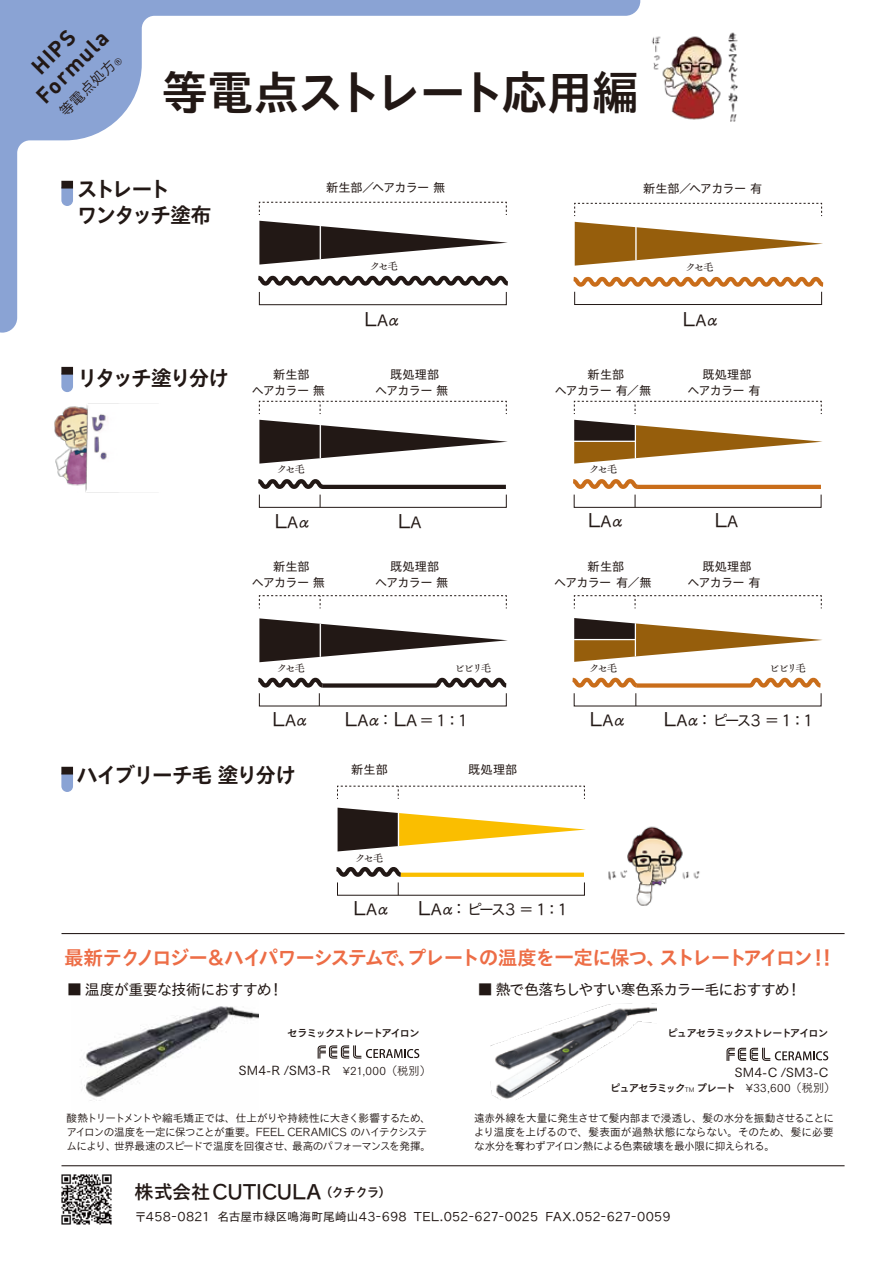
<style>
.page{position:relative;width:893px;height:1263px;background:#fff}
.page>*{position:absolute;margin:0;border:0;box-sizing:border-box;transform-origin:0 0}
.t1{font:46.8px "TB Go Std B";letter-spacing:-.055em;color:#221815}
.t2{font:700 21.9px/24.2px "DIN";color:#221815;text-align:center}
.t3{font:21.3px/25.5px "TB Go Std B";letter-spacing:-.12em;color:#221815}
.t4{font:19.65px "TB Go Std B";letter-spacing:-.08em;color:#ed6d46}
.t5{font:19.2px "TB Go Std DB";letter-spacing:-.01em;color:#221815}
.t6{font:18px "TB Go Std R";color:#221815}
.t7{font:14.85px "TB Go Std R";letter-spacing:-.065em;color:#221815}
.t8{font:14.85px "TB Go Std R";letter-spacing:-.035em;color:#221815}
.t9{font:13.8px "Koz Go Pr 6 N";color:#221815}
.t10{font:12.75px "Tsuku Go Pro M";letter-spacing:.015em;color:#221815}
.t11{font:12.15px/15.9px "TB Go Std R";letter-spacing:-.05em;color:#221815;text-align:center}
.t12{font:11.7px "TB Go Std R";letter-spacing:.01em;color:#221815}
.t13{font:10.65px/13.8px "TB Go Std L";letter-spacing:-.045em;color:#221815}
.t14{font:10.65px "Tsuku Go Pro B";letter-spacing:-.12em;color:#221815}
.t15{font:10.65px "Tsuku A Old Min Pr 6 M";letter-spacing:-.18em;color:#221815}
.s1{font-size:18px}
.s2{font-size:14.85px}
.s3{font-family:"Tsuku A Old Min Pr 6 R";font-size:16.95px}
.s4{font-family:"Koz Go Pr 6 N"}
.s5{font-family:"Tsuku Go Pro R";font-size:11.1px}
.s6{font-family:"Tsuku Go Pro R";font-size:6.45px}
.s7{font-size:12.75px}
</style>
<div class="page">
<svg style="left:0;top:0;width:640px;height:333px"></svg>
<img style="left:54px;top:403px;width:66px;height:90px">
<img style="left:81px;top:1006px;width:178px;height:95px">
<img style="left:490px;top:1003px;width:167px;height:97px">
<hr style="left:62px;top:1165px;width:782px;height:1px;background:#221815">
<hr style="left:62px;top:933px;width:782px;height:1px;background:#221815">
<svg style="left:726px;top:1048px;width:102px;height:13px"></svg>
<svg style="left:318px;top:1045px;width:101px;height:13px"></svg>
<hr style="left:322px;top:485px;width:184px;height:4px;background:#221815">
<div style="left:259px;top:494px;width:248px;height:14px;border:1px solid #221815"></div>
<svg style="left:259px;top:401px;width:248px;height:13px"></svg>
<svg style="left:258px;top:479px;width:69px;height:28px"></svg>
<svg style="left:259px;top:420px;width:249px;height:44px"></svg>
<hr style="left:320px;top:425px;width:1px;height:33px;background:#fff">
<div style="left:259px;top:292px;width:248px;height:13px;border:1px solid #221815"></div>
<svg style="left:259px;top:202px;width:248px;height:13px"></svg>
<svg style="left:254px;top:274px;width:258px;height:14px"></svg>
<svg style="left:259px;top:221px;width:249px;height:44px"></svg>
<hr style="left:320px;top:226px;width:1px;height:33px;background:#fff">
<div style="left:574px;top:291px;width:248px;height:14px;border:1px solid #221815"></div>
<svg style="left:574px;top:203px;width:248px;height:13px"></svg>
<svg style="left:569px;top:275px;width:255px;height:14px"></svg>
<svg style="left:575px;top:222px;width:248px;height:44px"></svg>
<hr style="left:635px;top:227px;width:1px;height:33px;background:#fff">
<svg style="left:259px;top:595px;width:248px;height:13px"></svg>
<svg style="left:258px;top:677px;width:249px;height:29px"></svg>
<svg style="left:259px;top:618px;width:249px;height:44px"></svg>
<hr style="left:320px;top:624px;width:1px;height:33px;background:#fff">
<svg style="left:574px;top:595px;width:248px;height:13px"></svg>
<svg style="left:572px;top:677px;width:250px;height:29px"></svg>
<svg style="left:574px;top:618px;width:248px;height:44px"></svg>
<hr style="left:574px;top:639px;width:62px;height:1px;background:#fff">
<hr style="left:635px;top:623px;width:1px;height:33px;background:#fff">
<svg style="left:337px;top:785px;width:248px;height:14px"></svg>
<div style="left:401px;top:872px;width:183px;height:5px;background:#fabe00"></div>
<svg style="left:336px;top:867px;width:69px;height:28px"></svg>
<svg style="left:338px;top:808px;width:248px;height:43px"></svg>
<hr style="left:398px;top:813px;width:1px;height:33px;background:#fff">
<img style="left:61px;top:1174px;width:51px;height:51px">
<hr style="left:637px;top:485px;width:184px;height:4px;background:#c96d1a">
<svg style="left:574px;top:401px;width:248px;height:13px"></svg>
<div style="left:574px;top:494px;width:247px;height:14px;border:1px solid #221815"></div>
<svg style="left:573px;top:479px;width:69px;height:28px"></svg>
<svg style="left:574px;top:420px;width:248px;height:44px"></svg>
<hr style="left:574px;top:441px;width:62px;height:1px;background:#fff">
<hr style="left:635px;top:425px;width:1px;height:33px;background:#fff">
<svg style="left:61px;top:181px;width:12px;height:25px"></svg>
<svg style="left:61px;top:367px;width:12px;height:25px"></svg>
<svg style="left:61px;top:767px;width:12px;height:25px"></svg>
<img style="left:651px;top:32px;width:87px;height:90px">
<img style="left:608px;top:826px;width:92px;height:80px">
<h2 class="t2" style="left:14px;top:73px;width:93px;rotate:-45deg">HIPS<br>Formula</h2>
<p class="t9" style="left:57px;top:108px;width:87px;rotate:-45deg">等電点処方®</p>
<h1 class="t1" style="left:161px;top:52px;width:479px">等電点ストレート応用編</h1>
<h3 class="t3" style="left:77px;top:176px;width:136px">ストレート<br>ワンタッチ塗布</h3>
<h3 class="t3" style="left:77px;top:365px;width:154px">リタッチ塗り分け</h3>
<p class="t11" style="left:326px;top:179px;width:121px">新生部／ヘアカラー 無</p>
<p class="t15" style="left:370px;top:256px;width:30px">クセ毛</p>
<p class="t11" style="left:252px;top:366px;width:75px">新生部<br>ヘアカラー 無</p>
<h3 class="t7" style="left:365px;top:307px;width:38px"><span class="s1">L</span>Aα</h3>
<p class="t11" style="left:375px;top:366px;width:75px">既処理部<br>ヘアカラー 無</p>
<p class="t15" style="left:277px;top:459px;width:30px">クセ毛</p>
<h3 class="t7" style="left:275px;top:510px;width:38px"><span class="s1">L</span>Aα</h3>
<h3 class="t6" style="left:398px;top:506px;width:25px">L<span class="s2">A</span></h3>
<p class="t11" style="left:252px;top:558px;width:75px">新生部<br>ヘアカラー 無</p>
<p class="t11" style="left:375px;top:558px;width:75px">既処理部<br>ヘアカラー 無</p>
<p class="t11" style="left:643px;top:180px;width:121px">新生部／ヘアカラー 有</p>
<p class="t15" style="left:685px;top:258px;width:30px">クセ毛</p>
<p class="t11" style="left:555px;top:366px;width:98px">新生部<br>ヘアカラー 有／無</p>
<p class="t15" style="left:589px;top:459px;width:30px">クセ毛</p>
<h3 class="t7" style="left:683px;top:307px;width:38px"><span class="s1">L</span>Aα</h3>
<p class="t11" style="left:687px;top:366px;width:75px">既処理部<br>ヘアカラー 有</p>
<h3 class="t7" style="left:588px;top:509px;width:38px"><span class="s1">L</span>Aα</h3>
<h3 class="t6" style="left:715px;top:505px;width:25px">L<span class="s2">A</span></h3>
<p class="t11" style="left:554px;top:558px;width:99px">新生部<br>ヘアカラー有／無</p>
<p class="t11" style="left:687px;top:558px;width:75px">既処理部<br>ヘアカラー 有</p>
<p class="t15" style="left:277px;top:659px;width:30px">クセ毛</p>
<p class="t15" style="left:454px;top:659px;width:39px">ビビリ毛</p>
<p class="t15" style="left:589px;top:659px;width:30px">クセ毛</p>
<p class="t15" style="left:769px;top:659px;width:39px">ビビリ毛</p>
<h3 class="t7" style="left:273px;top:707px;width:38px"><span class="s1">L</span>Aα</h3>
<h3 class="t7" style="left:345px;top:708px;width:125px"><span class="s1">L</span>Aα<span class="s3">：</span><span class="s1">L</span>A = 1：1</h3>
<h3 class="t7" style="left:590px;top:707px;width:38px"><span class="s1">L</span>Aα</h3>
<h3 class="t7" style="left:664px;top:708px;width:151px"><span class="s1">L</span>Aα<span class="s3">：</span>ピース3 = 1：1</h3>
<h3 class="t3" style="left:77px;top:762px;width:221px">ハイブリーチ毛 塗り分け</h3>
<p class="t11" style="left:351px;top:761px;width:38px">新生部</p>
<p class="t11" style="left:468px;top:761px;width:51px">既処理部</p>
<p class="t15" style="left:355px;top:848px;width:30px">クセ毛</p>
<h3 class="t7" style="left:354px;top:897px;width:38px"><span class="s1">L</span>Aα</h3>
<h3 class="t7" style="left:418px;top:897px;width:151px"><span class="s1">L</span>Aα<span class="s3">：</span>ピース3 = 1：1</h3>
<h3 class="t4" style="left:64px;top:940px;width:774px">最新テクノロジー＆ハイパワーシステムで、プレートの温度を一定に保つ、ストレートアイロン！！</h3>
<h3 class="t8" style="left:67px;top:977px;width:218px"><span class="s4">■</span> 温度が重要な技術におすすめ！</h3>
<h3 class="t7" style="left:478px;top:977px;width:325px"><span class="s4">■</span> 熱で色落ちしやすい寒色系カラー毛におすすめ！</h3>
<p class="t14" style="left:287px;top:1024px;width:134px">セラミックストレートアイロン</p>
<p class="t10" style="left:239px;top:1059px;width:194px">SM4-R /SM3-R　<span class="s5">¥21,000（税別）</span></p>
<p class="t14" style="left:667px;top:1024px;width:163px">ピュアセラミックストレートアイロン</p>
<p class="t10" style="left:735px;top:1062px;width:95px">SM4-C /SM3-C</p>
<p class="t14" style="left:610px;top:1079px;width:227px">ピュアセラミック<span class="s6">TM</span> プレート　<span class="s5">¥33,600（税別）</span></p>
<p class="t13" style="left:66px;top:1111px;width:366px">酸熱トリートメントや縮毛矯正では、仕上がりや持続性に大きく影響するため、アイロンの温度を一定に保つことが重要。FEEL CERAMICS のハイテクシステムにより、世界最速のスピードで温度を回復させ、最高のパフォーマンスを発揮。</p>
<p class="t13" style="left:474px;top:1111px;width:361px;text-align:justify">遠赤外線を大量に発生させて髪内部まで浸透し、髪の水分を振動させることにより温度を上げるので、髪表面が過熱状態にならない。そのため、髪に必要な水分を奪わずアイロン熱による色素破壊を最小限に抑えられる。</p>
<h3 class="t5" style="left:135px;top:1175px;width:258px">株式会社CUTICULA<span class="s7">（クチクラ）</span></h3>
<p class="t12" style="left:135px;top:1206px;width:537px">〒458-0821 名古屋市緑区鳴海町尾崎山43-698 TEL.052-627-0025 FAX.052-627-0059</p>
</div>
